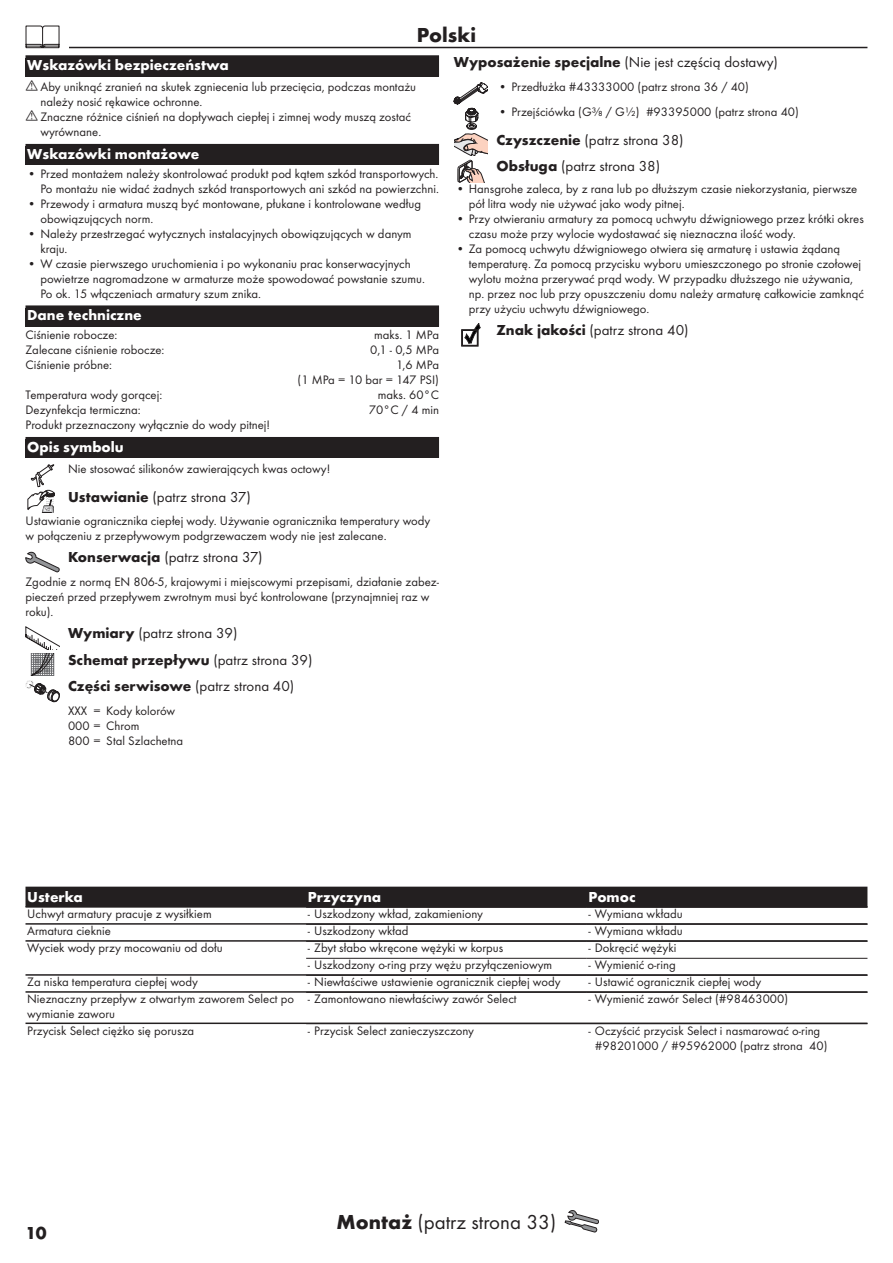
<style>
.page{position:relative;width:893px;height:1263px;background:#fff}
.page>*{position:absolute;margin:0;border:0;box-sizing:border-box;transform-origin:0 0}
.Montage_mit_Symbol_P{font:21px "Futura TOT Boo";color:#231f20}
.Sprache_Rahmenwechse{font:700 21px "Futura TOT";color:#231f20}
.t1{font:700 18px "Futura TOT";color:#231f20}
.Ueberschrift_Grafik{font:15px "Futura TOT Boo";color:#231f20}
.Ueberschrift_Grafik-2{font:700 15px "Futura TOT";color:#231f20}
.Ueberschrift_PL{font:700 15px "Futura TOT";color:#fff}
.Ueberschrift_nach_Gr{font:15px "Futura TOT Boo";color:#231f20}
.Ueberschrift___PL{font:700 15px "Futura TOT";color:#fff}
.Tabelle_Kopf_PL{font:700 15px "Futura TOT";color:#fff}
.Normaltext_nach_Graf{font:12.75px/15px "Futura TOT Boo";color:#231f20}
.Techn__Daten_PL{font:12.75px/15px "Futura TOT Boo";color:#231f20;text-align:right}
.Tabelle_Spalte_A4_PL{font:12.75px/15px "Futura TOT Boo";color:#231f20}
.Normaltext_Grafik_PL{font:12.75px "Futura TOT Boo";color:#231f20}
.Farbe_PL{font:12.75px/15px "Futura TOT Boo";color:#231f20}
.s1{font-family:"Futura TOT";font-weight:700}
.s2{font-family:"Futura TOT Boo";font-weight:400}
</style>
<div class="page">
<hr style="left:26px;top:47px;width:841px;height:1px;background:#231f20">
<div style="left:17px;top:26px;width:51px;height:25px;background:#fff"></div>
<svg style="left:26px;top:26px;width:34px;height:22px"></svg>
<svg style="left:565px;top:1210px;width:34px;height:22px"></svg>
<div style="left:26px;top:55px;width:413px;height:21px;background:#231f20"></div>
<div style="left:26px;top:144px;width:413px;height:21px;background:#231f20"></div>
<div style="left:26px;top:308px;width:413px;height:19px;background:#231f20"></div>
<div style="left:26px;top:305px;width:413px;height:21px;background:#231f20"></div>
<div style="left:26px;top:437px;width:413px;height:21px;background:#231f20"></div>
<svg style="left:27px;top:464px;width:28px;height:49px"></svg>
<svg style="left:26px;top:552px;width:34px;height:20px"></svg>
<svg style="left:26px;top:626px;width:34px;height:76px"></svg>
<svg style="left:454px;top:82px;width:34px;height:100px"></svg>
<svg style="left:462px;top:323px;width:18px;height:23px"></svg>
<div style="left:26px;top:887px;width:841px;height:19px;background:#231f20"></div>
<hr style="left:26px;top:906px;width:841px;height:2px;background:#231f20">
<hr style="left:26px;top:923px;width:841px;height:2px;background:#231f20">
<hr style="left:26px;top:940px;width:841px;height:2px;background:#231f20">
<hr style="left:306px;top:958px;width:281px;height:1px;background:#231f20">
<hr style="left:587px;top:958px;width:280px;height:1px;background:#231f20">
<hr style="left:26px;top:974px;width:841px;height:2px;background:#231f20">
<hr style="left:26px;top:991px;width:841px;height:2px;background:#231f20">
<hr style="left:26px;top:1022px;width:841px;height:2px;background:#231f20">
<p class="Sprache_Rahmenwechse" style="left:417px;top:22px;width:61px">Polski</p>
<p class="Ueberschrift___PL" style="left:27px;top:56px;width:203px">Wskazówki bezpieczeństwa</p>
<p class="Normaltext_nach_Graf" style="left:40px;top:79px;width:377px">Aby uniknąć zranień na skutek zgniecenia lub przecięcia, podczas montażu należy nosić rękawice ochronne.</p>
<p class="Normaltext_nach_Graf" style="left:40px;top:109px;width:372px">Znaczne różnice ciśnień na dopływach ciepłej i zimnej wody muszą zostać wyrównane.</p>
<p class="Ueberschrift_PL" style="left:27px;top:144px;width:174px">Wskazówki montażowe</p>
<p class="Normaltext_nach_Graf" style="left:28px;top:166px;width:413px;text-align:right">• Przed montażem należy skontrolować produkt pod kątem szkód transportowych.<br>Po montażu nie widać żadnych szkód transportowych ani szkód na powierzchni.</p>
<p class="Normaltext_nach_Graf" style="left:40px;top:196px;width:382px;text-indent:-13px">• Przewody i armatura muszą być montowane, płukane i kontrolowane według obowiązujących norm.</p>
<p class="Normaltext_nach_Graf" style="left:40px;top:226px;width:373px;text-indent:-13px">• Należy przestrzegać wytycznych instalacyjnych obowiązujących w danym kraju.</p>
<p class="Normaltext_nach_Graf" style="left:40px;top:256px;width:386px;text-indent:-13px">• W czasie pierwszego uruchomienia i po wykonaniu prac konserwacyjnych powietrze nagromadzone w armaturze może spowodować powstanie szumu.<br>Po ok. 15 włączeniach armatury szum znika.</p>
<p class="Ueberschrift_PL" style="left:27px;top:306px;width:116px">Dane techniczne</p>
<p class="Techn__Daten_PL" style="left:26px;top:327px;width:93px">Ciśnienie robocze:</p>
<p class="Techn__Daten_PL" style="left:374px;top:327px;width:66px">maks. 1 MPa</p>
<p class="Techn__Daten_PL" style="left:26px;top:342px;width:140px">Zalecane ciśnienie robocze:</p>
<p class="Techn__Daten_PL" style="left:370px;top:342px;width:70px">0,1 - 0,5 MPa</p>
<p class="Techn__Daten_PL" style="left:26px;top:357px;width:88px">Ciśnienie próbne:</p>
<p class="Techn__Daten_PL" style="left:298px;top:357px;width:143px">1,6 MPa<br>(1 MPa = 10 bar = 147 PSI)</p>
<p class="Techn__Daten_PL" style="left:26px;top:387px;width:138px">Temperatura wody gorącej:</p>
<p class="Techn__Daten_PL" style="left:378px;top:387px;width:63px">maks. 60°C</p>
<p class="Techn__Daten_PL" style="left:26px;top:402px;width:117px">Dezynfekcja termiczna:</p>
<p class="Techn__Daten_PL" style="left:369px;top:402px;width:72px">70°C / 4 min</p>
<p class="Techn__Daten_PL" style="left:26px;top:417px;width:246px">Produkt przeznaczony wyłącznie do wody pitnej!</p>
<p class="Ueberschrift_PL" style="left:27px;top:437px;width:98px">Opis symbolu</p>
<p class="Normaltext_Grafik_PL" style="left:68px;top:461px;width:264px">Nie stosować silikonów zawierających kwas octowy!</p>
<p class="Ueberschrift_Grafik" style="left:68px;top:488px;width:184px"><span class="s1">Ustawianie</span> (patrz strona 37)</p>
<p class="Normaltext_nach_Graf" style="left:26px;top:513px;width:406px">Ustawianie ogranicznika ciepłej wody. Używanie ogranicznika temperatury wody w połączeniu z przepływowym podgrzewaczem wody nie jest zalecane.</p>
<p class="Ueberschrift_Grafik" style="left:68px;top:548px;width:196px"><span class="s1">Konserwacja</span> (patrz strona 37)</p>
<p class="Normaltext_nach_Graf" style="left:26px;top:574px;width:415px">Zgodnie z normą EN 806-5, krajowymi i miejscowymi przepisami, działanie zabez&shy;pieczeń przed przepływem zwrotnym musi być kontrolowane (przynajmniej raz w roku).</p>
<p class="Ueberschrift_Grafik" style="left:68px;top:624px;width:171px"><span class="s1">Wymiary</span> (patrz strona 39)</p>
<p class="Ueberschrift_Grafik-2" style="left:68px;top:650px;width:246px">Schemat przepływu <span class="s2">(patrz strona 39)</span></p>
<p class="Ueberschrift_Grafik-2" style="left:68px;top:677px;width:228px">Części serwisowe <span class="s2">(patrz strona 40)</span></p>
<p class="Farbe_PL" style="left:68px;top:703px;width:117px">XXX = Kody kolorów<br>000 = Chrom<br>800 = Stal Szlachetna</p>
<p class="Ueberschrift_nach_Gr" style="left:454px;top:53px;width:326px"><span class="s1">Wyposażenie specjalne</span> (Nie jest częścią dostawy)</p>
<p class="Normaltext_nach_Graf" style="left:499px;top:79px;width:252px">• Przedłużka #43333000 (patrz strona 36 / 40)</p>
<p class="Normaltext_nach_Graf" style="left:499px;top:104px;width:302px">• Przejściówka (G⅜ / G½) #93395000 (patrz strona 40)</p>
<p class="Ueberschrift_Grafik" style="left:496px;top:131px;width:189px"><span class="s1">Czyszczenie</span> (patrz strona 38)</p>
<p class="Ueberschrift_Grafik" style="left:496px;top:157px;width:165px"><span class="s1">Obsługa</span> (patrz strona 38)</p>
<p class="Normaltext_nach_Graf" style="left:469px;top:181px;width:390px;text-indent:-13px">• Hansgrohe zaleca, by z rana lub po dłuższym czasie niekorzystania, pierwsze pół litra wody nie używać jako wody pitnej.</p>
<p class="Normaltext_nach_Graf" style="left:469px;top:211px;width:396px;text-indent:-13px">• Przy otwieraniu armatury za pomocą uchwytu dźwigniowego przez krótki okres czasu może przy wylocie wydostawać się nieznaczna ilość wody.</p>
<p class="Normaltext_nach_Graf" style="left:469px;top:241px;width:397px;text-indent:-13px">• Za pomocą uchwytu dźwigniowego otwiera się armaturę i ustawia żądaną temperaturę. Za pomocą przycisku wyboru umieszczonego po stronie czołowej wylotu można przerywać prąd wody. W przypadku dłuższego nie używania, np. przez noc lub przy opuszczeniu domu należy armaturę całkowicie zamknąć przy użyciu uchwytu dźwigniowego.</p>
<p class="Ueberschrift_Grafik" style="left:496px;top:321px;width:194px"><span class="s1">Znak jakości</span> (patrz strona 40)</p>
<p class="Tabelle_Kopf_PL" style="left:27px;top:887px;width:57px">Usterka</p>
<p class="Tabelle_Kopf_PL" style="left:308px;top:887px;width:75px">Przyczyna</p>
<p class="Tabelle_Kopf_PL" style="left:588px;top:887px;width:49px">Pomoc</p>
<p class="Tabelle_Spalte_A4_PL" style="left:27px;top:906px;width:186px">Uchwyt armatury pracuje z wysiłkiem</p>
<p class="Normaltext_nach_Graf" style="left:308px;top:906px;width:177px">- Uszkodzony wkład, zakamieniony</p>
<p class="Normaltext_nach_Graf" style="left:588px;top:906px;width:96px">- Wymiana wkładu</p>
<p class="Tabelle_Spalte_A4_PL" style="left:27px;top:923px;width:85px">Armatura cieknie</p>
<p class="Normaltext_nach_Graf" style="left:308px;top:923px;width:102px">- Uszkodzony wkład</p>
<p class="Normaltext_nach_Graf" style="left:588px;top:923px;width:96px">- Wymiana wkładu</p>
<p class="Tabelle_Spalte_A4_PL" style="left:27px;top:940px;width:197px">Wyciek wody przy mocowaniu od dołu</p>
<p class="Normaltext_nach_Graf" style="left:308px;top:940px;width:197px">- Zbyt słabo wkręcone wężyki w korpus</p>
<p class="Normaltext_nach_Graf" style="left:588px;top:940px;width:89px">- Dokręcić wężyki</p>
<p class="Normaltext_nach_Graf" style="left:308px;top:957px;width:246px">- Uszkodzony o-ring przy wężu przyłączeniowym</p>
<p class="Normaltext_nach_Graf" style="left:588px;top:957px;width:89px">- Wymienić o-ring</p>
<p class="Tabelle_Spalte_A4_PL" style="left:27px;top:974px;width:172px">Za niska temperatura ciepłej wody</p>
<p class="Normaltext_nach_Graf" style="left:308px;top:974px;width:254px">- Niewłaściwe ustawienie ogranicznik ciepłej wody</p>
<p class="Normaltext_nach_Graf" style="left:588px;top:974px;width:174px">- Ustawić ogranicznik ciepłej wody</p>
<p class="Tabelle_Spalte_A4_PL" style="left:27px;top:991px;width:268px">Nieznaczny przepływ z otwartym zaworem Select po wymianie zaworu</p>
<p class="Normaltext_nach_Graf" style="left:308px;top:991px;width:210px">- Zamontowano niewłaściwy zawór Select</p>
<p class="Normaltext_nach_Graf" style="left:588px;top:991px;width:201px">- Wymienić zawór Select (#98463000)</p>
<p class="Tabelle_Spalte_A4_PL" style="left:27px;top:1023px;width:169px">Przycisk Select ciężko się porusza</p>
<p class="Normaltext_nach_Graf" style="left:308px;top:1023px;width:168px">- Przycisk Select zanieczyszczony</p>
<p class="Normaltext_nach_Graf" style="left:588px;top:1023px;width:240px;text-align:center">- Oczyścić przycisk Select i nasmarować o-ring #98201000 / #95962000 (patrz strona 40)</p>
<h2 class="t1" style="left:26px;top:1222px;width:22px">10</h2>
<p class="Montage_mit_Symbol_P" style="left:337px;top:1209px;width:221px"><span class="s1">Montaż</span> (patrz strona 33)</p>
</div>
